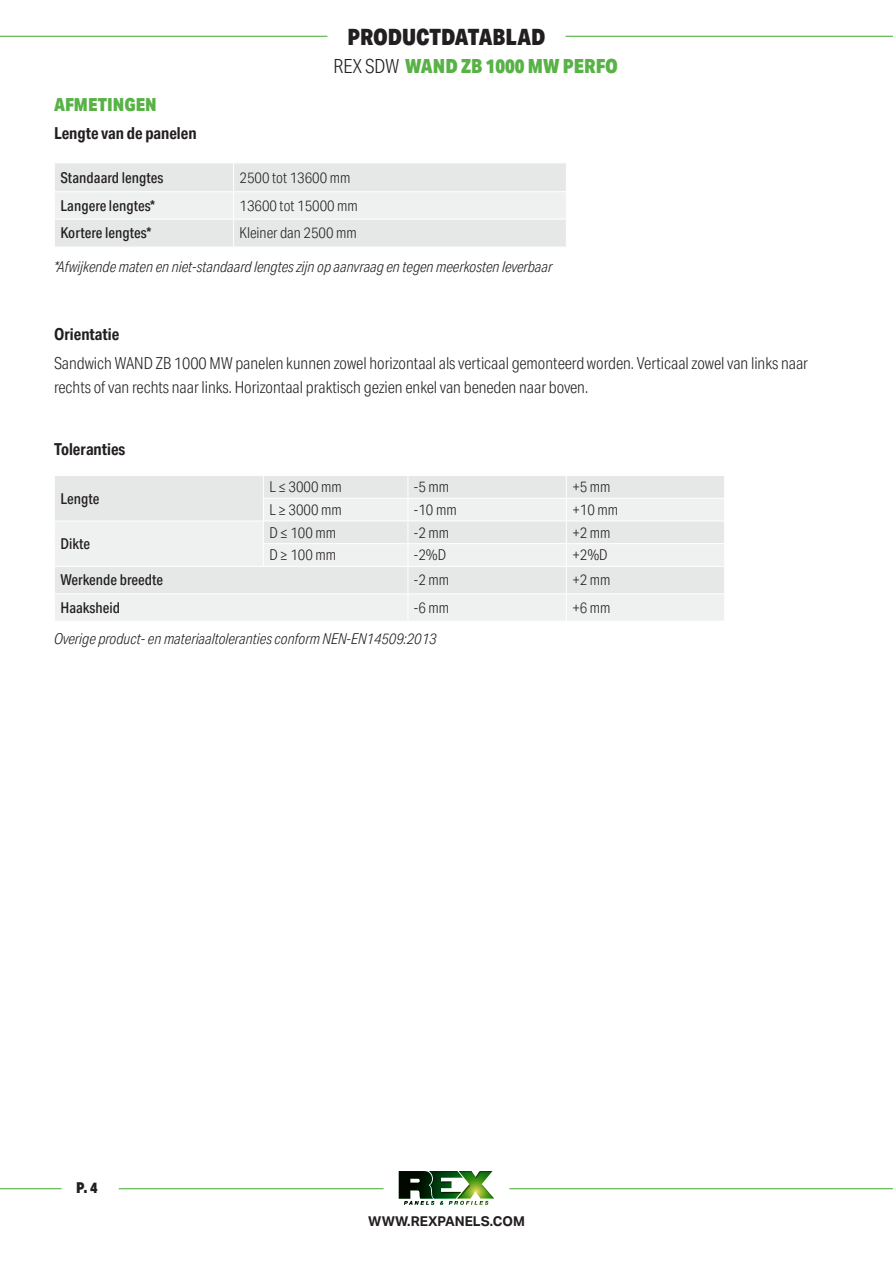
<style>
.page{position:relative;width:893px;height:1263px;background:#fff}
.page>*{position:absolute;margin:0;border:0;box-sizing:border-box;transform-origin:0 0}
.t1{font:900 22.5px "Aktiv Grotesk Cd";color:#231f20}
.t2{font:900 19.5px "Aktiv Grotesk Cd";color:#58b246}
.t3{font:900 18px "Aktiv Grotesk Cd";color:#58b246}
.t4{font:300 16.5px/24px "Aktiv Grotesk Cd";color:#231f20}
.t5{font:700 16.5px "Aktiv Grotesk Cd";color:#231f20}
.t6{font:italic 300 15px "Aktiv Grotesk Cd";color:#231f20}
.t7{font:300 15px "Aktiv Grotesk Cd";color:#231f20}
.t8{font:500 15px "Aktiv Grotesk Cd";color:#231f20}
.t9{font:900 15px "Aktiv Grotesk Cd";color:#231f20}
.t10{font:700 13.5px "Aktiv Grotesk";color:#231f20}
.s1{font-weight:300;color:#231f20}
</style>
<div class="page">
<svg style="left:399px;top:1171px;width:95px;height:34px"></svg>
<hr style="left:0;top:36px;width:327px;height:1px;background:#58b246">
<hr style="left:566px;top:36px;width:327px;height:1px;background:#58b246">
<hr style="left:509px;top:1188px;width:384px;height:1px;background:#58b246">
<hr style="left:119px;top:1188px;width:265px;height:1px;background:#58b246">
<hr style="left:0;top:1188px;width:62px;height:1px;background:#58b246">
<svg style="left:55px;top:163px;width:511px;height:84px"></svg>
<div style="left:55px;top:476px;width:669px;height:22px;background:#e5e8e7"></div>
<svg style="left:55px;top:498px;width:669px;height:123px;fill:#eff0f0"></svg>
<hr style="left:263px;top:498px;width:145px;height:1px;background:#fff">
<hr style="left:408px;top:498px;width:158px;height:1px;background:#fff">
<hr style="left:566px;top:498px;width:159px;height:1px;background:#fff">
<hr style="left:54px;top:521px;width:209px;height:1px;background:#fff">
<hr style="left:263px;top:521px;width:145px;height:1px;background:#fff">
<hr style="left:408px;top:521px;width:158px;height:1px;background:#fff">
<hr style="left:566px;top:521px;width:159px;height:1px;background:#fff">
<hr style="left:263px;top:543px;width:145px;height:1px;background:#fff">
<svg style="left:263px;top:476px;width:1px;height:90px"></svg>
<hr style="left:408px;top:543px;width:158px;height:1px;background:#fff">
<hr style="left:566px;top:543px;width:159px;height:1px;background:#fff">
<hr style="left:54px;top:566px;width:209px;height:1px;background:#fff">
<hr style="left:263px;top:566px;width:145px;height:1px;background:#fff">
<hr style="left:408px;top:566px;width:158px;height:1px;background:#fff">
<hr style="left:566px;top:566px;width:159px;height:1px;background:#fff">
<hr style="left:54px;top:593px;width:209px;height:1px;background:#fff">
<hr style="left:263px;top:593px;width:145px;height:1px;background:#fff">
<hr style="left:408px;top:593px;width:158px;height:1px;background:#fff">
<svg style="left:408px;top:476px;width:1px;height:145px"></svg>
<hr style="left:566px;top:593px;width:159px;height:1px;background:#fff">
<svg style="left:566px;top:476px;width:1px;height:145px"></svg>
<h1 class="t1" style="left:347px;top:24px;width:200px">PRODUCTDATABLAD</h1>
<p class="t3" style="left:54px;top:94px;width:104px">AFMETINGEN</p>
<p class="t5" style="left:54px;top:123px;width:144px">Lengte van de panelen</p>
<p class="t2" style="left:334px;top:55px;width:286px"><span class="s1">REX SDW</span> WAND ZB 1000 MW PERFO</p>
<p class="t8" style="left:60px;top:169px;width:104px">Standaard lengtes</p>
<p class="t7" style="left:240px;top:169px;width:112px">2500 tot 13600 mm</p>
<p class="t8" style="left:60px;top:197px;width:96px">Langere lengtes*</p>
<p class="t7" style="left:240px;top:197px;width:120px">13600 tot 15000 mm</p>
<p class="t8" style="left:60px;top:224px;width:92px">Kortere lengtes*</p>
<p class="t7" style="left:240px;top:224px;width:119px">Kleiner dan 2500 mm</p>
<p class="t6" style="left:54px;top:258px;width:500px">*Afwijkende maten en niet-standaard lengtes zijn op aanvraag en tegen meerkosten leverbaar</p>
<p class="t5" style="left:54px;top:324px;width:67px">Orientatie</p>
<p class="t4" style="left:54px;top:351px;width:755px">Sandwich WAND ZB 1000 MW panelen kunnen zowel horizontaal als verticaal gemonteerd worden. Verticaal zowel van links naar rechts of van rechts naar links. Horizontaal praktisch gezien enkel van beneden naar boven.</p>
<p class="t5" style="left:54px;top:440px;width:73px">Toleranties</p>
<p class="t8" style="left:60px;top:490px;width:41px">Lengte</p>
<p class="t8" style="left:60px;top:535px;width:31px">Dikte</p>
<p class="t7" style="left:269px;top:478px;width:74px">L ≤ 3000 mm</p>
<p class="t7" style="left:414px;top:478px;width:37px">-5 mm</p>
<p class="t7" style="left:572px;top:478px;width:40px">+5 mm</p>
<p class="t7" style="left:269px;top:501px;width:74px">L ≥ 3000 mm</p>
<p class="t7" style="left:414px;top:501px;width:44px">-10 mm</p>
<p class="t7" style="left:572px;top:501px;width:47px">+10 mm</p>
<p class="t7" style="left:269px;top:524px;width:68px">D ≤ 100 mm</p>
<p class="t7" style="left:414px;top:524px;width:37px">-2 mm</p>
<p class="t7" style="left:572px;top:524px;width:40px">+2 mm</p>
<p class="t7" style="left:269px;top:546px;width:68px">D ≥ 100 mm</p>
<p class="t7" style="left:414px;top:546px;width:34px">-2%D</p>
<p class="t7" style="left:572px;top:546px;width:37px">+2%D</p>
<p class="t8" style="left:60px;top:571px;width:104px">Werkende breedte</p>
<p class="t7" style="left:414px;top:571px;width:37px">-2 mm</p>
<p class="t7" style="left:572px;top:571px;width:40px">+2 mm</p>
<p class="t8" style="left:60px;top:599px;width:61px">Haaksheid</p>
<p class="t7" style="left:414px;top:599px;width:37px">-6 mm</p>
<p class="t7" style="left:572px;top:599px;width:40px">+6 mm</p>
<p class="t6" style="left:54px;top:630px;width:384px">Overige product- en materiaaltoleranties conform NEN-EN14509:2013</p>
<p class="t9" style="left:76px;top:1179px;width:23px">P. 4</p>
<p class="t10" style="left:368px;top:1213px;width:158px">WWW.REXPANELS.COM</p>
</div>
